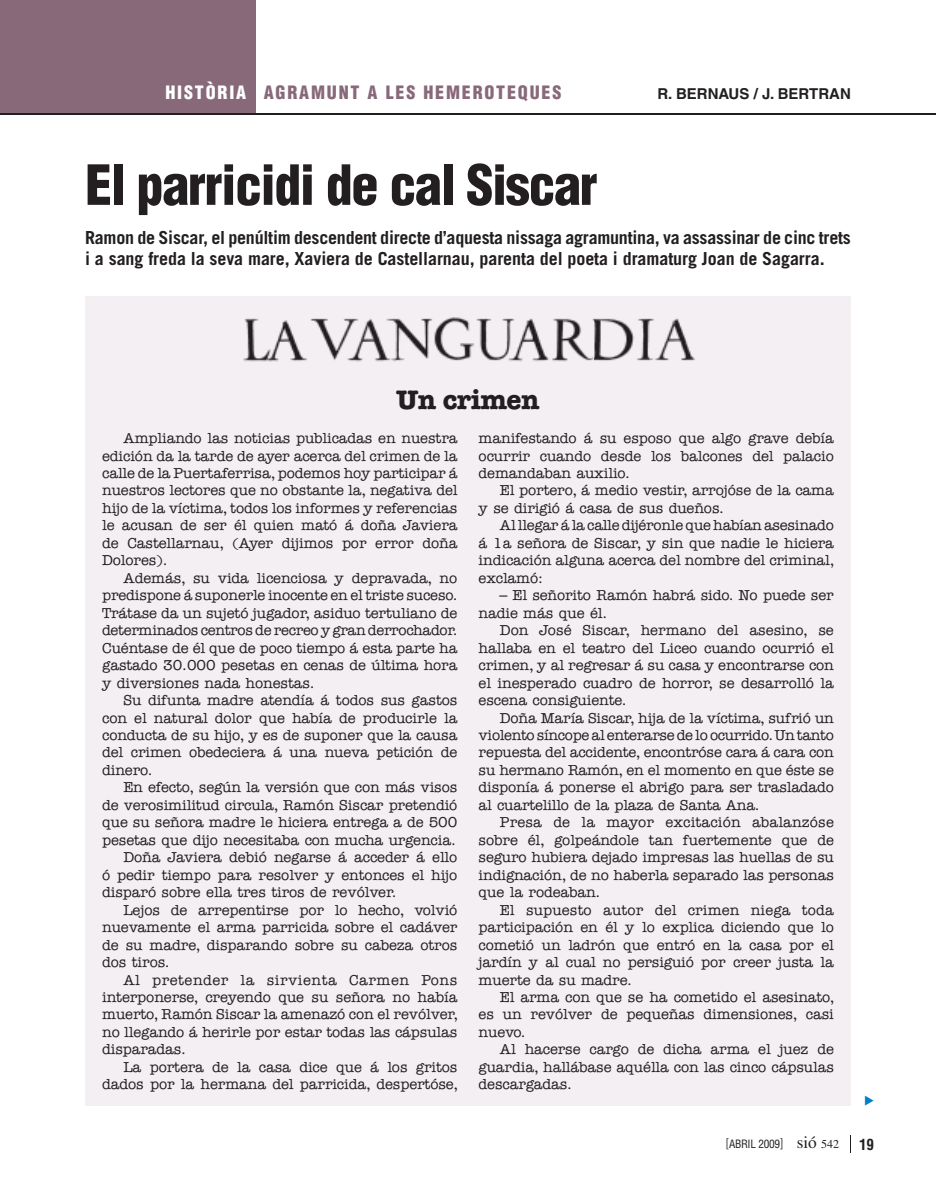
<style>
.page{position:relative;width:936px;height:1191px;background:#fff}
.page>*{position:absolute;margin:0;border:0;box-sizing:border-box;transform-origin:0 0}
.t1{font:900 condensed 54px "Helvetica";letter-spacing:-.025em;color:#231f20}
.t2{font:700 27px "American Typewriter";letter-spacing:-.005em;color:#231f20}
.t3{font:700 18px/21.6px "Trade Gothic";letter-spacing:-.015em;color:#231f20}
.t4{font:900 condensed 18px "Helvetica";letter-spacing:.1em;color:#88697a}
.t5{font:700 15px "Helvetica";color:#231f20}
.t6{font:700 condensed 15px "Helvetica";color:#231f20}
.t7{font:500 14.55px/17.4px "American Typewriter";letter-spacing:-.005em;color:#231f20;text-align:justify}
.t8{font:500 14.55px "American Typewriter";letter-spacing:.04em;color:#231f20}
.t9{font:condensed 11.25px "Helvetica";letter-spacing:-.025em;color:#231f20}
.s1{color:#fff}
.s2{font-weight:300;font-size:12.75px}
.s3{font-family:"Times";font-stretch:normal;font-size:17.25px}
.s4{font-family:"Times";font-stretch:normal;font-size:12px}
</style>
<div class="page">
<svg style="left:850px;top:1135px;width:1px;height:17px"></svg>
<div style="left:85px;top:296px;width:765px;height:810px;background:#f4eff2"></div>
<div style="left:0;top:0;width:255px;height:114px;background:#88697a"></div>
<hr style="left:0;top:113px;width:935px;height:1px;background:#231f20">
<img style="left:243px;top:317px;width:452px;height:45px">
<hr style="left:0;top:0;width:1px;height:1191px;background:#452f92">
<p class="t4" style="left:165px;top:86px;width:397px"><span class="s1">HISTÒRIA</span> AGRAMUNT A LES HEMEROTEQUES</p>
<p class="t5" style="left:657px;top:88px;width:195px">R. BERNAUS / J. BERTRAN</p>
<h1 class="t1" style="left:85px;top:164px;width:514px">El parricidi de cal Siscar</h1>
<p class="t3" style="left:85px;top:228px;width:767px">Ramon de Siscar, el penúltim descendent directe d’aquesta nissaga agramuntina, va assassinar de cinc trets i a sang freda la seva mare, Xaviera de Castellarnau, parenta del poeta i dramaturg Joan de Sagarra.</p>
<h2 class="t2" style="left:396px;top:390px;width:145px">Un crimen</h2>
<p class="t7" style="left:102px;top:431px;width:357px;text-indent:21px">Ampliando las noticias publicadas en nuestra edición da la tarde de ayer acerca del crimen de la calle de la Puertaferrisa, podemos hoy participar á nuestros lectores que no obstante la, negativa del hijo de la víctima, todos los informes y referencias le acusan de ser él quien mató á doña Javiera de Castellarnau, (Ayer dijimos por error doña Dolores).</p>
<p class="t7" style="left:102px;top:570px;width:357px;text-indent:21px">Además, su vida licenciosa y depravada, no predispone á suponerle inocente en el triste suceso.<br>Trátase da un sujetó jugador, asiduo tertuliano de determinados centros de recreo y gran derrochador.<br>Cuéntase de él que de poco tiempo á esta parte ha gastado 30.000 pesetas en cenas de última hora y diversiones nada honestas.</p>
<p class="t7" style="left:102px;top:692px;width:357px;text-indent:21px">Su difunta madre atendía á todos sus gastos con el natural dolor que había de producirle la conducta de su hijo, y es de suponer que la causa del crimen obedeciera á una nueva petición de dinero.</p>
<p class="t7" style="left:123px;top:780px;width:335px">En efecto, según la versión que con más visos</p>
<p class="t7" style="left:102px;top:797px;width:357px">de verosimilitud circula, Ramón Siscar pretendió</p>
<p class="t7" style="left:102px;top:815px;width:357px">que su señora madre le hiciera entrega a de 500</p>
<p class="t7" style="left:102px;top:832px;width:355px">pesetas que dijo necesitaba con mucha urgencia.</p>
<p class="t7" style="left:123px;top:850px;width:335px">Doña Javiera debió negarse á acceder á ello</p>
<p class="t7" style="left:102px;top:867px;width:357px">ó pedir tiempo para resolver y entonces el hijo</p>
<p class="t7" style="left:102px;top:884px;width:296px">disparó sobre ella tres tiros de revólver.</p>
<p class="t7" style="left:123px;top:902px;width:335px">Lejos de arrepentirse por lo hecho, volvió</p>
<p class="t7" style="left:102px;top:919px;width:357px">nuevamente el arma parricida sobre el cadáver</p>
<p class="t7" style="left:102px;top:937px;width:357px">de su madre, disparando sobre su cabeza otros</p>
<p class="t7" style="left:102px;top:954px;width:69px">dos tiros.</p>
<p class="t8" style="left:123px;top:974px;width:335px">Al pretender la sirvienta Carmen Pons</p>
<p class="t7" style="left:102px;top:989px;width:357px">interponerse, creyendo que su señora no había</p>
<p class="t7" style="left:102px;top:1007px;width:357px">muerto, Ramón Siscar la amenazó con el revólver,</p>
<p class="t7" style="left:102px;top:1024px;width:357px">no llegando á herirle por estar todas las cápsulas</p>
<p class="t7" style="left:102px;top:1042px;width:85px">disparadas.</p>
<p class="t7" style="left:123px;top:1059px;width:335px">La portera de la casa dice que á los gritos</p>
<p class="t7" style="left:102px;top:1077px;width:357px">dados por la hermana del parricida, despertóse,</p>
<p class="t7" style="left:478px;top:431px;width:357px">manifestando á su esposo que algo grave debía ocurrir cuando desde los balcones del palacio demandaban auxilio.</p>
<p class="t7" style="left:478px;top:483px;width:357px;text-indent:21px">El portero, á medio vestir, arrojóse de la cama y se dirigió á casa de sus dueños.</p>
<p class="t7" style="left:478px;top:518px;width:357px;text-indent:21px">Al llegar á la calle dijéronle que habían asesinado á 1a señora de Siscar, y sin que nadie le hiciera indicación alguna acerca del nombre del criminal, exclamó:</p>
<p class="t7" style="left:478px;top:588px;width:356px;text-indent:21px">– El señorito Ramón habrá sido. No puede ser nadie más que él.</p>
<p class="t7" style="left:478px;top:623px;width:357px;text-indent:21px">Don José Siscar, hermano del asesino, se hallaba en el teatro del Liceo cuando ocurrió el crimen, y al regresar á su casa y encontrarse con el inesperado cuadro de horror, se desarrolló la escena consiguiente.</p>
<p class="t7" style="left:478px;top:710px;width:357px;text-indent:21px">Doña María Siscar, hija de la víctima, sufrió un violento síncope al enterarse de lo ocurrido. Un tanto repuesta del accidente, encontróse cara á cara con su hermano Ramón, en el momento en que éste se disponía á ponerse el abrigo para ser trasladado al cuartelillo de la plaza de Santa Ana.</p>
<p class="t7" style="left:478px;top:815px;width:357px;text-indent:21px">Presa de la mayor excitación abalanzóse sobre él, golpeándole tan fuertemente que de seguro hubiera dejado impresas las huellas de su indignación, de no haberla separado las personas que la rodeaban.</p>
<p class="t7" style="left:478px;top:902px;width:357px;text-indent:21px">El supuesto autor del crimen niega toda participación en él y lo explica diciendo que lo cometió un ladrón que entró en la casa por el jardín y al cual no persiguió por creer justa la muerte da su madre.</p>
<p class="t7" style="left:478px;top:989px;width:357px;text-indent:21px">El arma con que se ha cometido el asesinato, es un revólver de pequeñas dimensiones, casi nuevo.</p>
<p class="t7" style="left:478px;top:1042px;width:357px;text-indent:21px">Al hacerse cargo de dicha arma el juez de guardia, hallábase aquélla con las cinco cápsulas descargadas.</p>
<p class="t9" style="left:725px;top:1139px;width:115px"><span class="s2">[</span>ABRIL 2009<span class="s2">]</span> <span class="s3">sió</span> <span class="s4">542</span></p>
<p class="t6" style="left:859px;top:1138px;width:16px">19</p>
</div>
